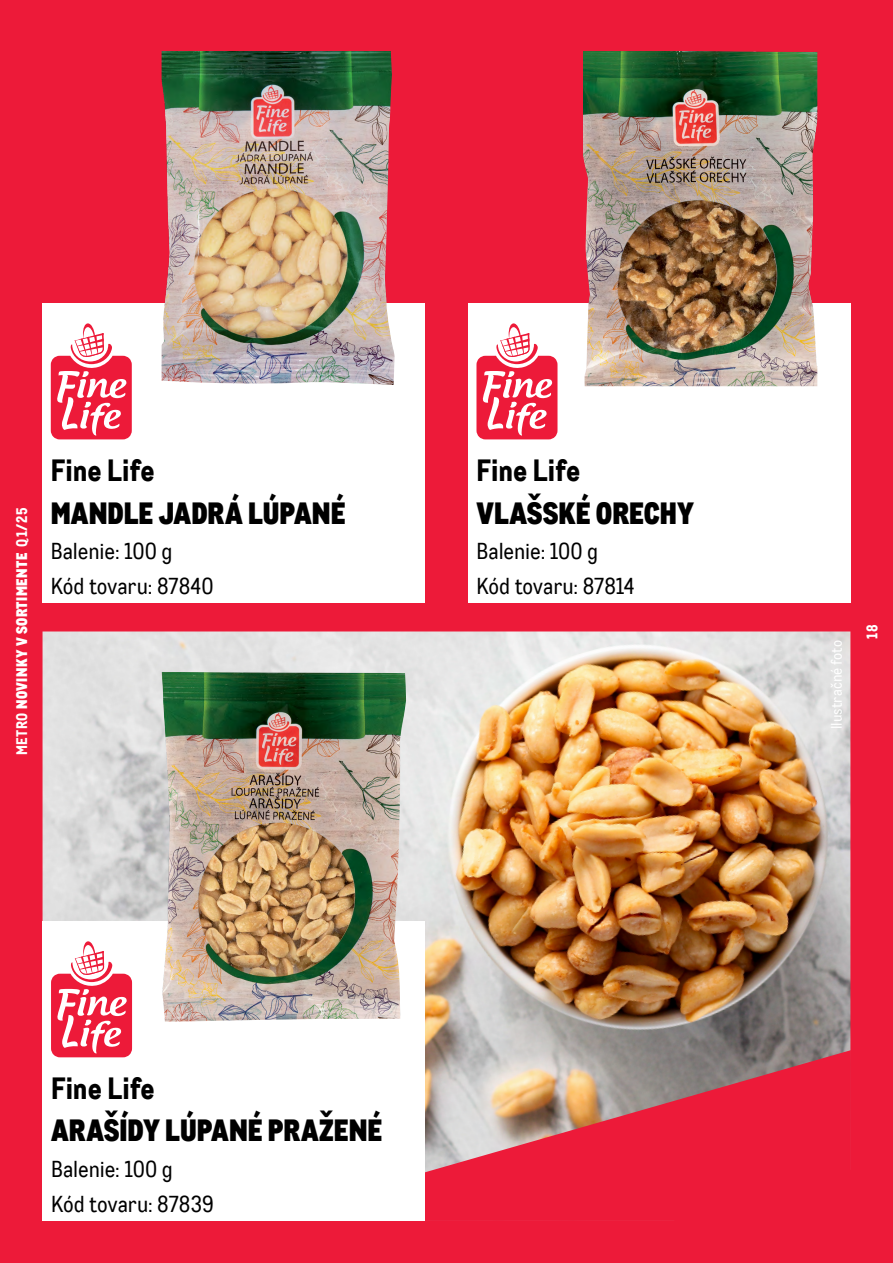
<style>
.page{position:relative;width:893px;height:1263px;background:#ed1a39}
.page>*{position:absolute;margin:0;border:0;box-sizing:border-box;transform-origin:0 0}
.t1{font:900 30px "CA Metro";color:#000}
.t2{font:800 30px "CA Metro";letter-spacing:-.005em;color:#000}
.t3{font:22.5px/34.8px "CA Metro";letter-spacing:-.005em;color:#000}
.t4{font:900 15px "CA Metro";letter-spacing:.03em;color:#fff}
.t5{font:15px "CA Metro";letter-spacing:.005em;color:#fff}
.t6{font:800 15px "CA Metro";color:#fff}
.s1{font-weight:800}
</style>
<div class="page">
<img style="left:43px;top:631px;width:807px;height:419px">
<svg style="left:256px;top:1050px;width:595px;height:171px"></svg>
<div style="left:43px;top:921px;width:382px;height:299px;background:#fff"></div>
<svg style="left:51px;top:941px;width:81px;height:116px"></svg>
<div style="left:468px;top:303px;width:383px;height:299px;background:#fff"></div>
<svg style="left:476px;top:323px;width:81px;height:116px"></svg>
<div style="left:42px;top:303px;width:383px;height:299px;background:#fff"></div>
<svg style="left:51px;top:323px;width:81px;height:116px"></svg>
<img style="left:162px;top:51px;width:233px;height:334px">
<img style="left:583px;top:51px;width:234px;height:335px">
<img style="left:162px;top:672px;width:244px;height:350px">
<p class="t4" style="left:9px;top:755px;width:249px;rotate:-90deg"><span class="s1">METRO</span> NOVINKY V SORTIMENTE <span class="s1">Q1/25</span></p>
<h1 class="t2" style="left:51px;top:445px;width:105px">Fine Life</h1>
<h1 class="t1" style="left:51px;top:487px;width:296px">MANDLE JADRÁ LÚPANÉ</h1>
<p class="t3" style="left:51px;top:533px;width:164px">Balenie: 100 g<br>Kód tovaru: 87840</p>
<h1 class="t2" style="left:476px;top:445px;width:105px">Fine Life</h1>
<h1 class="t1" style="left:476px;top:487px;width:219px">VLAŠSKÉ ORECHY</h1>
<p class="t3" style="left:476px;top:533px;width:160px">Balenie: 100 g<br>Kód tovaru: 87814</p>
<h1 class="t2" style="left:51px;top:1063px;width:105px">Fine Life</h1>
<h1 class="t1" style="left:51px;top:1105px;width:333px">ARAŠÍDY LÚPANÉ PRAŽENÉ</h1>
<p class="t3" style="left:51px;top:1151px;width:164px">Balenie: 100 g<br>Kód tovaru: 87839</p>
<p class="t5" style="left:826px;top:729px;width:91px;rotate:-90deg">Ilustračné foto</p>
<p class="t6" style="left:860px;top:638px;width:16px;rotate:-90deg">18</p>
</div>
